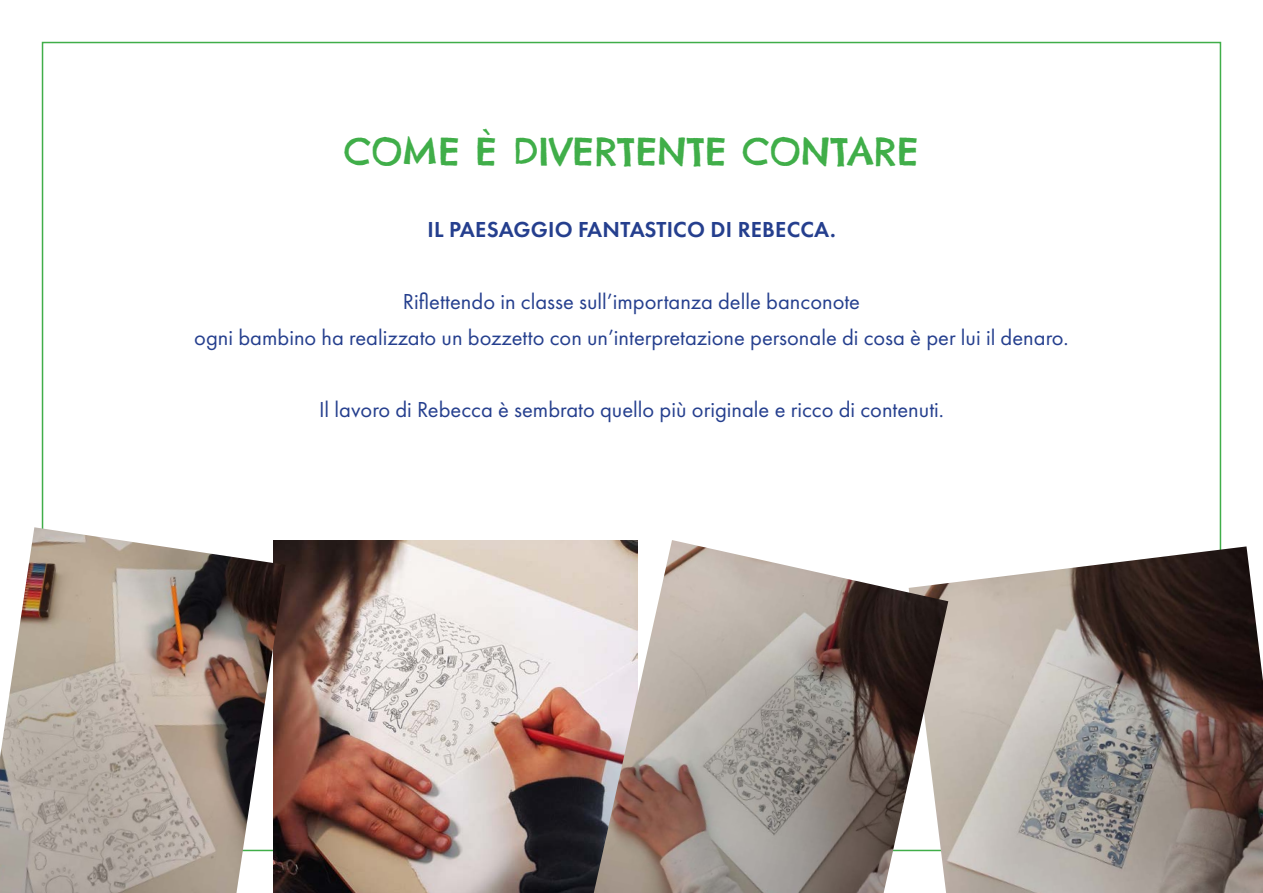
<style>
.page{position:relative;width:1263px;height:893px;background:#fff}
.page>*{position:absolute;margin:0;border:0;box-sizing:border-box;transform-origin:0 0}
.t1{font:37.5px "Chelsea Market Pro";color:#40ae49}
.t2{font:22.5px "Futura PT";color:#253f8e}
.t3{font:600 22.5px "Futura PT";letter-spacing:.01em;color:#253f8e}
</style>
<div class="page">
<img style="left:948px;top:546px;width:315px;height:347px">
<img style="left:285px;top:540px;width:309px;height:353px">
<img style="left:594px;top:540px;width:354px;height:353px">
<img style="left:0;top:527px;width:285px;height:366px">
<p class="t1" style="left:344px;top:128px;width:576px">COME È DIVERTENTE CONTARE</p>
<p class="t3" style="left:427px;top:216px;width:410px">IL PAESAGGIO FANTASTICO DI REBECCA.</p>
<p class="t2" style="left:403px;top:288px;width:459px">Riflettendo in classe sull’importanza delle banconote</p>
<p class="t2" style="left:194px;top:324px;width:876px">ogni bambino ha realizzato un bozzetto con un’interpretazione personale di cosa è per lui il denaro.</p>
<p class="t2" style="left:319px;top:396px;width:626px">Il lavoro di Rebecca è sembrato quello più originale e ricco di contenuti.</p>
</div>
